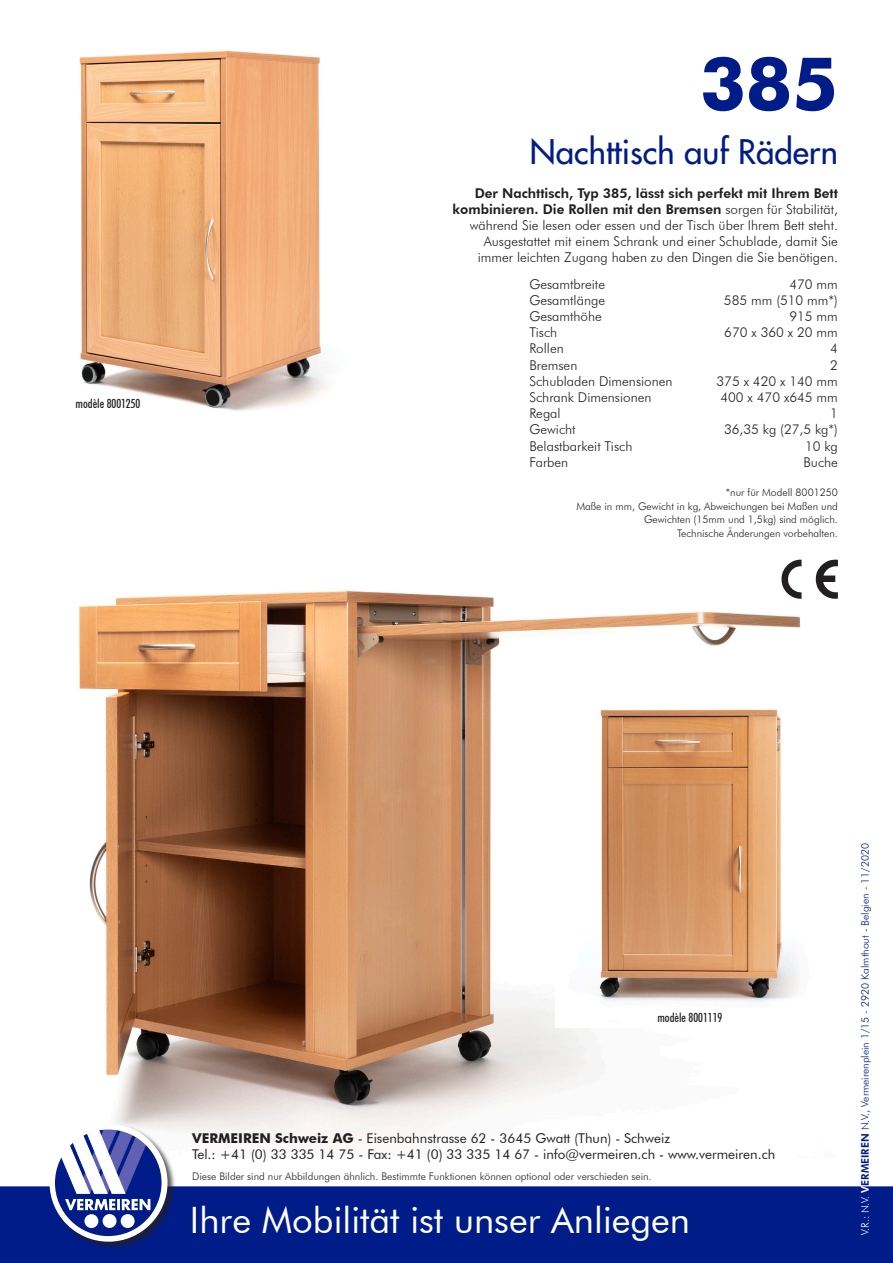
<style>
.page{position:relative;width:893px;height:1263px;background:#fff}
.page>*{position:absolute;margin:0;border:0;box-sizing:border-box;transform-origin:0 0}
.t1{font:700 73.5px "Futura BT";color:#001c88}
.t2{font:36.3px "Futura BT";color:#fff}
.t3{font:33px "Futura";color:#001c88}
.t4{font:300 13.5px/16.2px "Futura BT";color:#231f20;text-align:right}
.t5{font:13.5px "Futura BT";color:#231f20}
.t6{font:800 13.5px "Futura BT";color:#231f20}
.t7{font:500 condensed 12.45px "Futura BT";color:#231f20}
.t8{font:300 10.5px "Futura BT";color:#231f20}
.t9{font:300 10.5px "Futura BT";color:#001c88}
.s1{font-weight:800}
.s2{font-weight:700}
.s3{color:#fff}
.s4{font-weight:800;color:#fff}
.s5{color:#231f20}
</style>
<div class="page">
<img style="left:79px;top:559px;width:759px;height:581px">
<img style="left:79px;top:50px;width:249px;height:361px">
<div style="left:0;top:1186px;width:893px;height:77px;background:#001c88"></div>
<div style="left:49px;top:1123px;width:127px;height:127px;background:#231f20;opacity:.75"></div>
<svg style="left:50px;top:1124px;width:118px;height:118px"></svg>
<svg style="left:781px;top:560px;width:57px;height:39px"></svg>
<img style="left:556px;top:691px;width:273px;height:336px">
<p class="t7" style="left:76px;top:396px;width:66px">modèle 8001250</p>
<p class="t1" style="left:700px;top:39px;width:139px">385</p>
<p class="t3" style="left:530px;top:131px;width:309px">Nachttisch auf Rädern</p>
<p class="t6" style="left:475px;top:185px;width:365px">Der Nachttisch, Typ 385, lässt sich perfekt mit Ihrem Bett</p>
<p class="t4" style="left:453px;top:201px;width:387px"><span class="s1">kombinieren. Die Rollen mit den Bremsen</span> sorgen für Stabilität, während Sie lesen oder essen und der Tisch über Ihrem Bett steht.</p>
<p class="t4" style="left:484px;top:233px;width:356px">Ausgestattet mit einem Schrank und einer Schublade, damit Sie</p>
<p class="t4" style="left:478px;top:249px;width:362px">immer leichten Zugang haben zu den Dingen die Sie benötigen.</p>
<p class="t4" style="left:529px;top:275px;width:77px">Gesamtbreite</p>
<p class="t4" style="left:789px;top:275px;width:50px">470 mm</p>
<p class="t4" style="left:529px;top:292px;width:77px">Gesamtlänge</p>
<p class="t4" style="left:724px;top:292px;width:115px">585 mm (510 mm*)</p>
<p class="t4" style="left:529px;top:308px;width:74px">Gesamthöhe</p>
<p class="t4" style="left:789px;top:308px;width:50px">915 mm</p>
<p class="t4" style="left:529px;top:324px;width:29px">Tisch</p>
<p class="t4" style="left:724px;top:324px;width:115px">670 x 360 x 20 mm</p>
<p class="t4" style="left:529px;top:340px;width:36px">Rollen</p>
<p class="t4" style="left:830px;top:340px;width:9px">4</p>
<p class="t4" style="left:529px;top:356px;width:49px">Bremsen</p>
<p class="t4" style="left:830px;top:356px;width:9px">2</p>
<p class="t4" style="left:529px;top:373px;width:145px">Schubladen Dimensionen</p>
<p class="t4" style="left:716px;top:373px;width:123px">375 x 420 x 140 mm</p>
<p class="t4" style="left:529px;top:389px;width:124px">Schrank Dimensionen</p>
<p class="t4" style="left:720px;top:389px;width:119px">400 x 470 x645 mm</p>
<p class="t4" style="left:529px;top:405px;width:33px">Regal</p>
<p class="t4" style="left:830px;top:405px;width:9px">1</p>
<p class="t4" style="left:529px;top:421px;width:48px">Gewicht</p>
<p class="t4" style="left:724px;top:421px;width:115px">36,35 kg (27,5 kg*)</p>
<p class="t4" style="left:529px;top:437px;width:104px">Belastbarkeit Tisch</p>
<p class="t4" style="left:805px;top:437px;width:34px">10 kg</p>
<p class="t4" style="left:529px;top:454px;width:40px">Farben</p>
<p class="t4" style="left:803px;top:454px;width:36px">Buche</p>
<p class="t8" style="left:726px;top:486px;width:114px">*nur für Modell 8001250</p>
<p class="t8" style="left:576px;top:500px;width:263px">Maße in mm, Gewicht in kg, Abweichungen bei Maßen und</p>
<p class="t8" style="left:644px;top:513px;width:195px">Gewichten (15mm und 1,5kg) sind möglich.</p>
<p class="t8" style="left:677px;top:527px;width:162px">Technische Änderungen vorbehalten.</p>
<p class="t7" style="left:657px;top:1010px;width:66px">modèle 8001119</p>
<p class="t5" style="left:192px;top:1130px;width:479px"><span class="s2">VERMEIREN Schweiz AG</span> - Eisenbahnstrasse 62 - 3645 Gwatt (Thun) - Schweiz</p>
<p class="t5" style="left:192px;top:1146px;width:585px">Tel.: +41 (0) 33 335 14 75 - Fax: +41 (0) 33 335 14 67 - info@vermeiren.ch - www.vermeiren.ch</p>
<p class="t8" style="left:192px;top:1169px;width:461px">Diese Bilder sind nur Abbildungen ähnlich. Bestimmte Funktionen können optional oder verschieden sein.</p>
<p class="t2" style="left:190px;top:1198px;width:502px">Ihre Mobilität ist unser Anliegen</p>
<p class="t9" style="left:859px;top:1235px;width:393px;rotate:-90deg"><span class="s3">V.R.: N.V.</span> <span class="s4">V</span><span class="s1">ERMEIREN</span> N.V., Vermeirenplein 1/15 - 2920 Kalmthout - Belgien <span class="s5">-</span> 11/2020</p>
</div>
